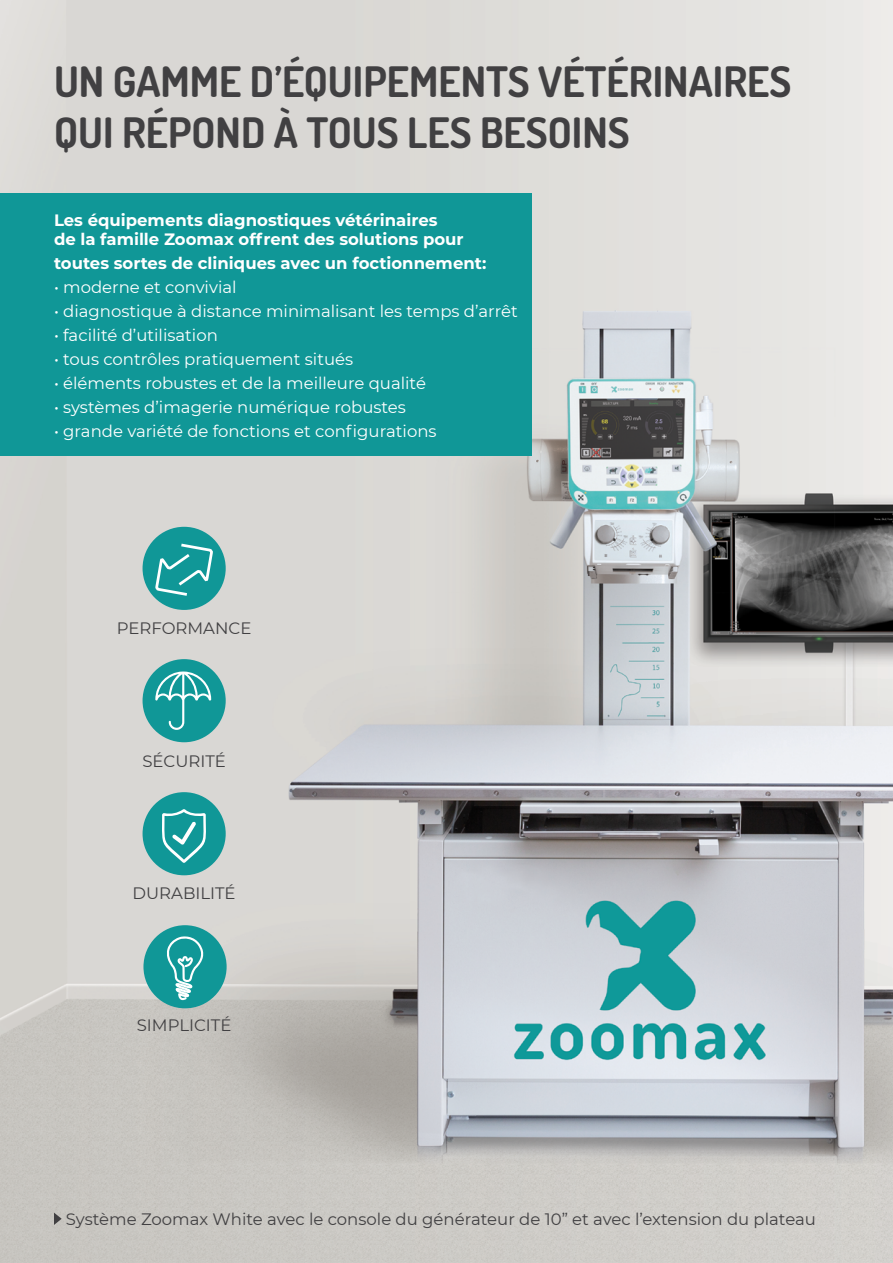
<style>
.page{position:relative;width:893px;height:1263px;background:#fff}
.page>*{position:absolute;margin:0;border:0;box-sizing:border-box;transform-origin:0 0}
.t1{font:700 42px/50.4px "Dosis";color:#414042}
.t2{font:16.5px "Montserrat";color:#fff}
.t3{font:700 16.5px/19.5px "Montserrat";color:#fff}
.t4{font:16.5px "Montserrat";color:#414042}
</style>
<div class="page">
<img style="left:0;top:0;width:893px;height:1263px">
<div style="left:143px;top:527px;width:83px;height:83px;background:#109797;border-radius:50%"></div>
<div style="left:143px;top:659px;width:83px;height:83px;background:#109797;border-radius:50%"></div>
<div style="left:143px;top:792px;width:83px;height:83px;background:#109797;border-radius:50%"></div>
<div style="left:143px;top:925px;width:84px;height:83px;background:#109797;border-radius:50%"></div>
<svg style="left:155px;top:671px;width:56px;height:59px"></svg>
<svg style="left:154px;top:543px;width:60px;height:55px"></svg>
<div style="left:0;top:193px;width:531px;height:262px;background:#109797"></div>
<svg style="left:162px;top:809px;width:44px;height:54px"></svg>
<svg style="left:167px;top:936px;width:36px;height:64px"></svg>
<svg style="left:54px;top:1212px;width:8px;height:13px"></svg>
<h1 class="t1" style="left:54px;top:55px;width:739px">UN GAMME D’ÉQUIPEMENTS VÉTÉRINAIRES<br>QUI RÉPOND À TOUS LES BESOINS</h1>
<p class="t3" style="left:54px;top:209px;width:411px">Les équipements diagnostiques vétérinaires<br>de la famille Zoomax offrent des solutions pour</p>
<p class="t3" style="left:54px;top:253px;width:434px">toutes sortes de cliniques avec un foctionnement:</p>
<p class="t2" style="left:54px;top:276px;width:184px">• moderne et convivial</p>
<p class="t2" style="left:54px;top:300px;width:465px">• diagnostique à distance minimalisant les temps d’arrêt</p>
<p class="t2" style="left:54px;top:324px;width:165px">• facilité d’utilisation</p>
<p class="t2" style="left:54px;top:348px;width:301px">• tous contrôles pratiquement situés</p>
<p class="t2" style="left:54px;top:372px;width:373px">• éléments robustes et de la meilleure qualité</p>
<p class="t2" style="left:54px;top:396px;width:353px">• systèmes d’imagerie numérique robustes</p>
<p class="t2" style="left:54px;top:420px;width:384px">• grande variété de fonctions et configurations</p>
<p class="t4" style="left:117px;top:617px;width:136px">PERFORMANCE</p>
<p class="t4" style="left:142px;top:749px;width:85px">SÉCURITÉ</p>
<p class="t4" style="left:133px;top:881px;width:105px">DURABILITÉ</p>
<p class="t4" style="left:137px;top:1014px;width:96px">SIMPLICITÉ</p>
<p class="t4" style="left:66px;top:1208px;width:751px">Système Zoomax White avec le console du générateur de 10” et avec l’extension du plateau</p>
</div>
